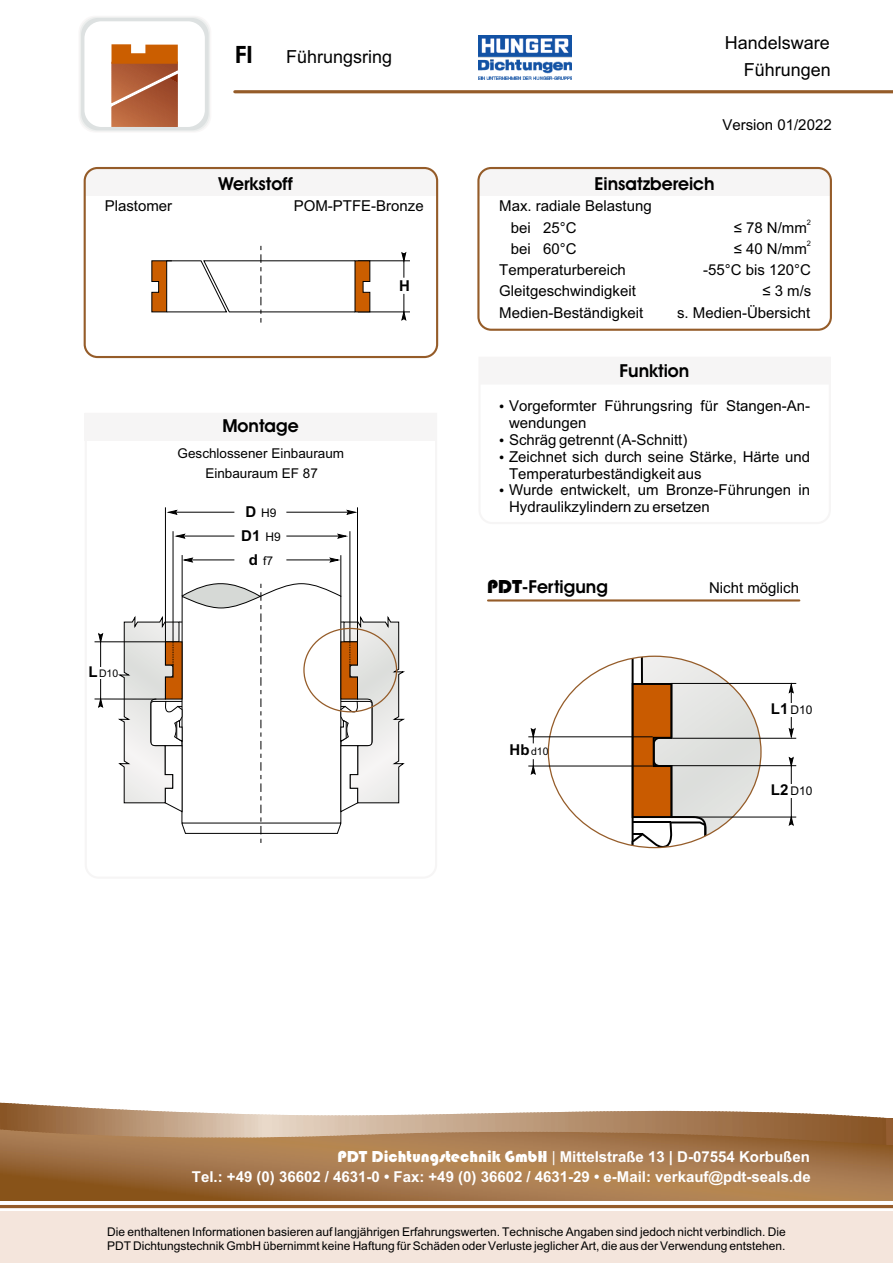
<style>
.page{position:relative;width:893px;height:1263px;background:#fff}
.page>*{position:absolute;margin:0;border:0;box-sizing:border-box;transform-origin:0 0}
.t1{font:600 24px "Avant Garde IT Cby BT";color:#000}
.t2{font:600 18px "Avant Garde IT Cby BT";color:#000}
.t3{font:18px "Arial";color:#000}
.t4{font:15px/16.8px "Arial";color:#000}
.t5{font:700 15px "Arial";color:#fff}
.t6{font:700 15px "Arial";color:#000}
.t7{font:13.5px "Arial";color:#000}
.t8{font:12px/13.6px "Arial";color:#000}
.t9{font:10.5px "Arial";color:#000}
.t10{font:7.5px "Arial";color:#000}
.s1{font-weight:700;font-size:15px}
.s2{font-weight:400;font-size:12px}
.s3{font-family:"Bauhaus 93";font-weight:400;font-size:19.5px}
.s4{font-family:"Bauhaus 93";font-weight:400;font-size:16.5px}
.s5{font-weight:400}
</style>
<div class="page">
<svg style="left:0;top:1145px;width:893px;height:55px;background:#a57648"></svg>
<div style="left:0;top:1212px;width:893px;height:51px;background:#f4e5dc"></div>
<hr style="left:0;top:1205px;width:893px;height:3px;background:#955c29">
<svg style="left:0;top:1102px;width:893px;height:43px"></svg>
<div style="left:78px;top:16px;width:133px;height:117px;background:#f9f7f7;border-radius:17px"></div>
<div style="left:80px;top:17px;width:130px;height:114px;background:#edefee;border-radius:17px"></div>
<div style="left:81px;top:18px;width:128px;height:112px;background:#dde1e1;border-radius:17px"></div>
<div style="left:84px;top:21px;width:121px;height:106px;background:#fff;border-radius:17px"></div>
<hr style="left:235px;top:90px;width:658px;height:3px;background:#955c29">
<div style="left:85px;top:168px;width:352px;height:8px;background:#f6f5f5"></div>
<div style="left:84px;top:167px;width:354px;height:191px;border:2px solid #955c29;border-radius:13px"></div>
<div style="left:480px;top:170px;width:349px;height:8px;background:#f6f5f5"></div>
<div style="left:477px;top:167px;width:355px;height:164px;border:2px solid #955c29;border-radius:13px"></div>
<hr style="left:358px;top:260px;width:52px;height:1px;background:#000">
<hr style="left:358px;top:311px;width:52px;height:1px;background:#000">
<svg style="left:401px;top:294px;width:6px;height:27px"></svg>
<svg style="left:401px;top:251px;width:6px;height:27px"></svg>
<img style="left:478px;top:35px;width:94px;height:44px">
<svg style="left:111px;top:21px;width:67px;height:106px"></svg>
<svg style="left:151px;top:246px;width:220px;height:77px"></svg>
<hr style="left:188px;top:559px;width:46px;height:1px;background:#000">
<hr style="left:286px;top:559px;width:47px;height:1px;background:#000">
<hr style="left:182px;top:555px;width:1px;height:41px;background:#000">
<hr style="left:340px;top:555px;width:1px;height:42px;background:#000">
<svg style="left:328px;top:557px;width:14px;height:6px"></svg>
<svg style="left:181px;top:557px;width:13px;height:6px"></svg>
<hr style="left:182px;top:536px;width:52px;height:1px;background:#000">
<hr style="left:286px;top:536px;width:56px;height:1px;background:#000">
<svg style="left:336px;top:533px;width:12px;height:6px"></svg>
<hr style="left:95px;top:641px;width:70px;height:1px;background:#000">
<hr style="left:95px;top:698px;width:61px;height:1px;background:#000">
<svg style="left:98px;top:695px;width:6px;height:13px"></svg>
<svg style="left:98px;top:633px;width:6px;height:12px"></svg>
<hr style="left:100px;top:639px;width:1px;height:64px;background:#000">
<div style="left:98px;top:667px;width:20px;height:12px;background:#fff"></div>
<hr style="left:173px;top:512px;width:61px;height:1px;background:#000">
<hr style="left:286px;top:512px;width:66px;height:1px;background:#000">
<svg style="left:346px;top:509px;width:11px;height:6px"></svg>
<svg style="left:166px;top:509px;width:12px;height:6px"></svg>
<svg style="left:174px;top:533px;width:12px;height:6px"></svg>
<hr style="left:173px;top:531px;width:1px;height:111px;background:#000">
<hr style="left:165px;top:507px;width:1px;height:135px;background:#000">
<hr style="left:349px;top:531px;width:1px;height:111px;background:#000">
<hr style="left:357px;top:507px;width:1px;height:135px;background:#000">
<hr style="left:488px;top:599px;width:311px;height:2px;background:#955c29">
<svg style="left:632px;top:656px;width:129px;height:192px"></svg>
<svg style="left:788px;top:682px;width:6px;height:18px"></svg>
<svg style="left:788px;top:721px;width:6px;height:17px"></svg>
<hr style="left:791px;top:684px;width:1px;height:49px;background:#000">
<div style="left:788px;top:703px;width:23px;height:14px;background:#fff"></div>
<hr style="left:671px;top:683px;width:125px;height:1px;background:#000">
<hr style="left:672px;top:738px;width:124px;height:1px;background:#000">
<hr style="left:671px;top:765px;width:125px;height:1px;background:#000">
<hr style="left:669px;top:817px;width:127px;height:1px;background:#000">
<svg style="left:788px;top:813px;width:6px;height:13px"></svg>
<svg style="left:788px;top:756px;width:6px;height:13px"></svg>
<hr style="left:791px;top:761px;width:1px;height:60px;background:#000">
<hr style="left:528px;top:736px;width:125px;height:1px;background:#000">
<hr style="left:528px;top:765px;width:125px;height:1px;background:#000">
<svg style="left:530px;top:728px;width:6px;height:15px"></svg>
<svg style="left:530px;top:759px;width:6px;height:16px"></svg>
<div style="left:788px;top:784px;width:23px;height:14px;background:#fff"></div>
<svg style="left:117px;top:578px;width:288px;height:265px"></svg>
<h1 class="t1" style="left:235px;top:45px;width:19px">FI</h1>
<p class="t3" style="left:286px;top:50px;width:108px">Führungsring</p>
<p class="t2" style="left:219px;top:176px;width:76px">Werkstoff</p>
<p class="t4" style="left:105px;top:199px;width:69px">Plastomer</p>
<p class="t4" style="left:294px;top:199px;width:132px">POM-PTFE-Bronze</p>
<p class="t9" style="left:89px;top:669px;width:31px"><span class="s1">L</span>D10</p>
<p class="t2" style="left:222px;top:418px;width:78px">Montage</p>
<p class="t7" style="left:205px;top:468px;width:114px">Einbauraum EF 87</p>
<p class="t7" style="left:178px;top:448px;width:168px">Geschlossener Einbauraum</p>
<p class="t8" style="left:245px;top:507px;width:33px"><span class="s1">D</span> H9</p>
<p class="t6" style="left:241px;top:530px;width:41px">D1 <span class="s2">H9</span></p>
<p class="t8" style="left:249px;top:555px;width:26px"><span class="s1">d</span> f7</p>
<p class="t6" style="left:399px;top:280px;width:12px">H</p>
<p class="t3" style="left:725px;top:36px;width:107px">Handelsware</p>
<p class="t3" style="left:744px;top:62px;width:89px">Führungen</p>
<p class="t4" style="left:722px;top:118px;width:111px">Version 01/2022</p>
<p class="t2" style="left:595px;top:176px;width:122px">Einsatzbereich</p>
<p class="t4" style="left:511px;top:197px;width:143px;line-height:21.3px;text-indent:-12px">Max. radiale Belastung bei 25°C</p>
<p class="t10" style="left:807px;top:220px;width:6px">2</p>
<p class="t4" style="left:734px;top:220px;width:75px">≤ 78 N/mm</p>
<p class="t4" style="left:511px;top:242px;width:68px">bei 60°C</p>
<p class="t10" style="left:807px;top:241px;width:6px">2</p>
<p class="t4" style="left:734px;top:242px;width:75px">≤ 40 N/mm</p>
<p class="t4" style="left:499px;top:263px;width:128px">Temperaturbereich</p>
<p class="t4" style="left:703px;top:263px;width:109px">-55°C bis 120°C</p>
<p class="t4" style="left:499px;top:284px;width:138px">Gleitgeschwindigkeit</p>
<p class="t4" style="left:762px;top:284px;width:51px">≤ 3 m/s</p>
<p class="t4" style="left:499px;top:305px;width:146px">Medien-Beständigkeit</p>
<p class="t4" style="left:677px;top:305px;width:135px">s. Medien-Übersicht</p>
<p class="t2" style="left:620px;top:363px;width:71px">Funktion</p>
<p class="t4" style="left:509px;top:399px;width:303px">Vorgeformter Führungsring für Stangen-An&shy;wendungen<br>Schräg getrennt (A-Schnitt)<br>Zeichnet sich durch seine Stärke, Härte und Temperaturbeständigkeit aus<br>Wurde entwickelt, um Bronze-Führungen in Hydraulikzylindern zu ersetzen</p>
<p class="t2" style="left:487px;top:579px;width:122px"><span class="s3">PDT</span>-Fertigung</p>
<p class="t4" style="left:709px;top:581px;width:92px">Nicht möglich</p>
<p class="t9" style="left:510px;top:748px;width:40px"><span class="s1">Hb</span>d10</p>
<p class="t8" style="left:771px;top:704px;width:43px"><span class="s1">L1</span> D10</p>
<p class="t8" style="left:771px;top:785px;width:43px"><span class="s1">L2</span> D10</p>
<p class="t5" style="left:338px;top:1151px;width:474px"><span class="s4">PDT Dichtungstechnik GmbH</span> <span class="s5">|</span> Mittelstraße 13 | D-07554 Korbußen</p>
<p class="t5" style="left:192px;top:1171px;width:620px">Tel.: +49 (0) 36602 / 4631-0 • Fax: +49 (0) 36602 / 4631-29 • e-Mail: verkauf@pdt-seals.de</p>
<p class="t8" style="left:107px;top:1226px;width:680px">Die enthaltenen Informationen basieren auf langjährigen Erfahrungswerten. Technische Angaben sind jedoch nicht verbindlich. Die<br>PDT Dichtungstechnik GmbH übernimmt keine Haftung für Schäden oder Verluste jeglicher Art, die aus der Verwendung entstehen.</p>
</div>
